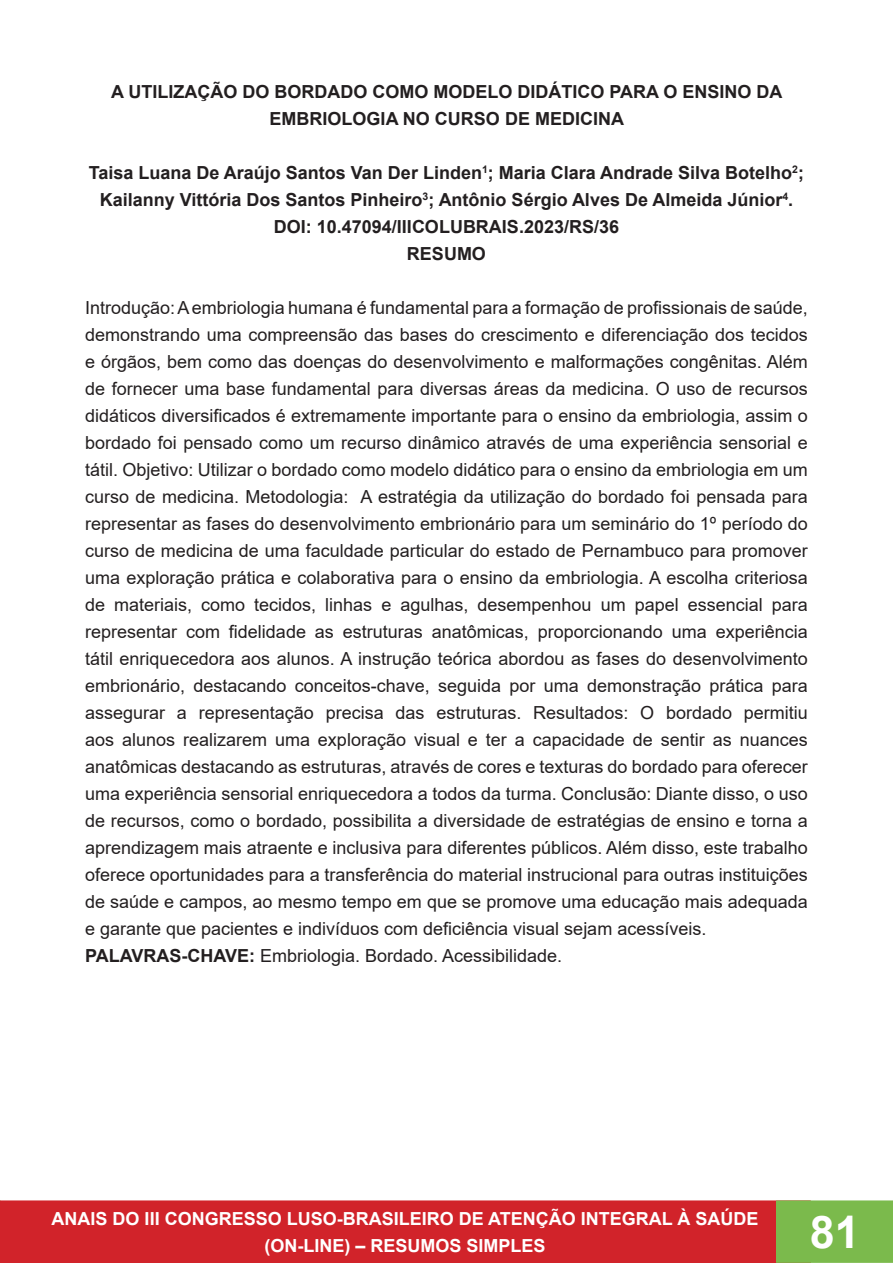
<style>
.page{position:relative;width:893px;height:1263px;background:#fff}
.page>*{position:absolute;margin:0;border:0;box-sizing:border-box;transform-origin:0 0}
.t1{font:700 45px "Arial";color:#fff}
.t2{font:18px/27px "Arial";color:#231f20;text-align:justify}
.t3{font:700 18px/27px "Arial";color:#231f20;text-align:center}
.t4{font:700 18px/27px "Arial";color:#fff;text-align:center}
.s1{font-weight:700}
</style>
<div class="page">
<div style="left:0;top:1201px;width:810px;height:62px;background:#d1232a"></div>
<div style="left:0;top:1200px;width:811px;height:63px;border:2px solid #d1232a"></div>
<div style="left:777px;top:1201px;width:116px;height:61px;background:#7bba4c"></div>
<div style="left:776px;top:1200px;width:117px;height:63px;border:2px solid #7bba4c"></div>
<p class="t3" style="left:111px;top:79px;width:673px">A UTILIZAÇÃO DO BORDADO COMO MODELO DIDÁTICO PARA O ENSINO DA<br>EMBRIOLOGIA NO CURSO DE MEDICINA</p>
<p class="t3" style="left:89px;top:160px;width:717px">Taisa Luana De Araújo Santos Van Der Linden<sup>1</sup>; Maria Clara Andrade Silva Botelho<sup>2</sup>;<br>Kailanny Vittória Dos Santos Pinheiro<sup>3</sup>; Antônio Sérgio Alves De Almeida Júnior<sup>4</sup>.</p>
<p class="t3" style="left:274px;top:214px;width:347px">DOI: 10.47094/IIICOLUBRAIS.2023/RS/36</p>
<p class="t3" style="left:407px;top:241px;width:81px">RESUMO</p>
<p class="t2" style="left:85px;top:294px;width:724px">Introdução: A embriologia humana é fundamental para a formação de profissionais de saúde, demonstrando uma compreensão das bases do crescimento e diferenciação dos tecidos e órgãos, bem como das doenças do desenvolvimento e malformações congênitas. Além de fornecer uma base fundamental para diversas áreas da medicina. O uso de recursos didáticos diversificados é extremamente importante para o ensino da embriologia, assim o bordado foi pensado como um recurso dinâmico através de uma experiência sensorial e tátil. Objetivo: Utilizar o bordado como modelo didático para o ensino da embriologia em um curso de medicina. Metodologia: A estratégia da utilização do bordado foi pensada para representar as fases do desenvolvimento embrionário para um seminário do 1º período do curso de medicina de uma faculdade particular do estado de Pernambuco para promover uma exploração prática e colaborativa para o ensino da embriologia. A escolha criteriosa de materiais, como tecidos, linhas e agulhas, desempenhou um papel essencial para representar com fidelidade as estruturas anatômicas, proporcionando uma experiência tátil enriquecedora aos alunos. A instrução teórica abordou as fases do desenvolvimento embrionário, destacando conceitos-chave, seguida por uma demonstração prática para assegurar a representação precisa das estruturas. Resultados: O bordado permitiu aos alunos realizarem uma exploração visual e ter a capacidade de sentir as nuances anatômicas destacando as estruturas, através de cores e texturas do bordado para oferecer uma experiência sensorial enriquecedora a todos da turma. Conclusão: Diante disso, o uso de recursos, como o bordado, possibilita a diversidade de estratégias de ensino e torna a aprendizagem mais atraente e inclusiva para diferentes públicos. Além disso, este trabalho oferece oportunidades para a transferência do material instrucional para outras instituições de saúde e campos, ao mesmo tempo em que se promove uma educação mais adequada e garante que pacientes e indivíduos com deficiência visual sejam acessíveis.</p>
<p class="t2" style="left:85px;top:942px;width:479px"><span class="s1">PALAVRAS-CHAVE:</span> Embriologia. Bordado. Acessibilidade.</p>
<p class="t4" style="left:52px;top:1205px;width:708px">ANAIS DO III CONGRESSO LUSO-BRASILEIRO DE ATENÇÃO INTEGRAL À SAÚDE (ON-LINE) – RESUMOS SIMPLES</p>
<h1 class="t1" style="left:810px;top:1200px;width:52px">81</h1>
</div>
